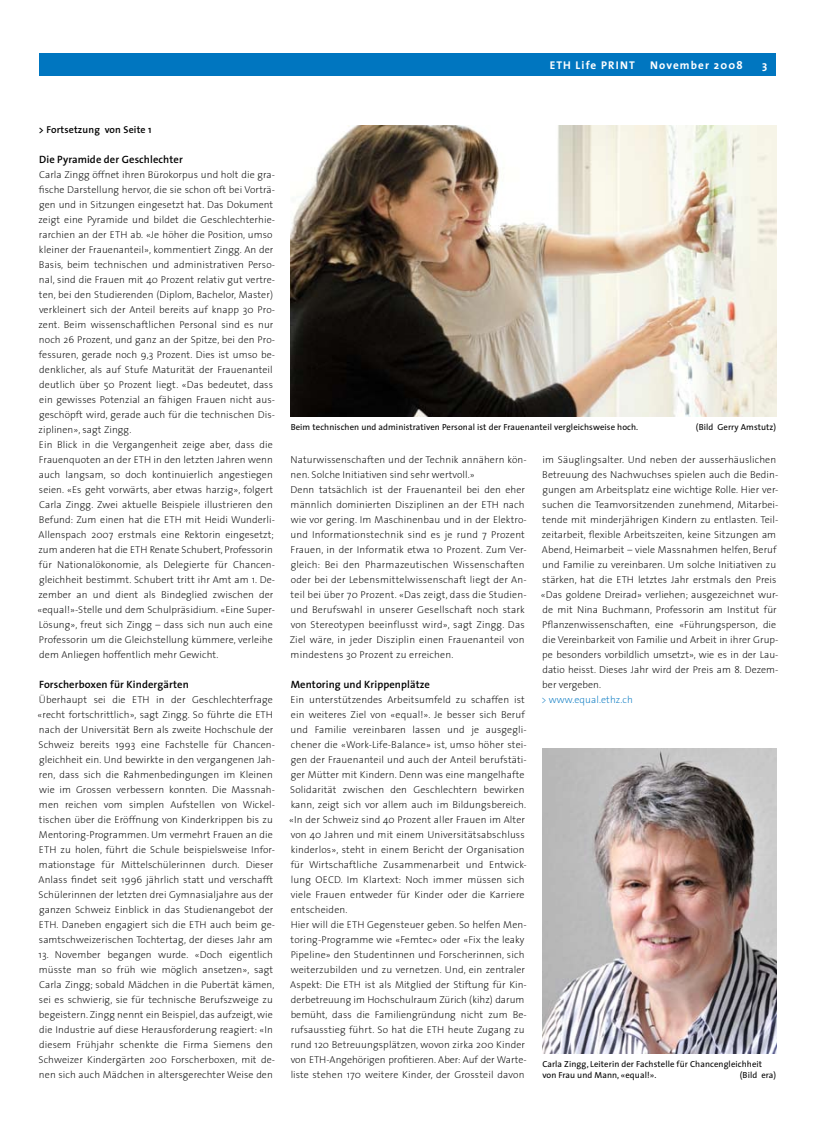
<style>
.page{position:relative;width:833px;height:1134px;background:#fff}
.page>*{position:absolute;margin:0;border:0;box-sizing:border-box;transform-origin:0 0}
.t1{font:700 11.25px "The Sans";letter-spacing:.1em;color:#fff}
.t2{font:600 10.62px "The Sans";letter-spacing:.01em;color:#000}
.t3{font:200 10px/15px "The Sans";letter-spacing:.01em;color:#000}
.t4{font:600 10px "The Sans";letter-spacing:.015em;color:#000}
.t5{font:200 10px "The Sans";letter-spacing:.01em;color:#0076c0}
.t6{font:8.75px/11.2px "The Sans";letter-spacing:.01em;color:#000}
</style>
<div class="page">
<div style="left:39px;top:53px;width:714px;height:23px;background:#0076c0"></div>
<div style="left:753px;top:53px;width:23px;height:23px;background:#0076c0"></div>
<img style="left:291px;top:125px;width:485px;height:291px">
<img style="left:542px;top:748px;width:234px;height:306px">
<p class="t1" style="left:550px;top:55px;width:87px">ETH Life PRINT</p>
<p class="t1" style="left:650px;top:55px;width:94px">November 2008</p>
<p class="t1" style="left:762px;top:55px;width:7px">3</p>
<p class="t4" style="left:39px;top:121px;width:114px">&gt; Fortsetzung von Seite 1</p>
<p class="t2" style="left:39px;top:150px;width:145px">Die Pyramide der Geschlechter</p>
<p class="t3" style="left:38px;top:167px;width:239px">Carla Zingg öffnet ihren Bürokorpus und holt die gra&shy;fische Darstellung hervor, die sie schon oft bei Vorträ&shy;gen und in Sitzungen eingesetzt hat. Das Dokument zeigt eine Pyramide und bildet die Geschlechterhie&shy;rarchien an der ETH ab. «Je höher die Position, umso kleiner der Frauenanteil», kommentiert Zingg. An der Basis, beim technischen und administrativen Perso&shy;nal, sind die Frauen mit 40 Prozent relativ gut vertre&shy;ten, bei den Studierenden (Diplom, Bachelor, Master) verkleinert sich der Anteil bereits auf knapp 30 Pro&shy;zent. Beim wissenschaftlichen Personal sind es nur noch 26 Prozent, und ganz an der Spitze, bei den Pro&shy;fessuren, gerade noch 9,3 Prozent. Dies ist umso be&shy;denklicher, als auf Stufe Maturität der Frauenanteil deutlich über 50 Prozent liegt. «Das bedeutet, dass ein gewisses Potenzial an fähigen Frauen nicht aus&shy;geschöpft wird, gerade auch für die technischen Dis&shy;ziplinen», sagt Zingg.<br>Ein Blick in die Vergangenheit zeige aber, dass die Frauenquoten an der ETH in den letzten Jahren wenn auch langsam, so doch kontinuierlich angestiegen seien. «Es geht vorwärts, aber etwas harzig», folgert Carla Zingg. Zwei aktuelle Beispiele illustrieren den Befund: Zum einen hat die ETH mit Heidi Wunderli-Allenspach 2007 erstmals eine Rektorin eingesetzt; zum anderen hat die ETH Renate Schubert, Professorin für Nationalökonomie, als Delegierte für Chancen&shy;gleichheit bestimmt. Schubert tritt ihr Amt am 1. De&shy;zember an und dient als Bindeglied zwischen der «equal!»-Stelle und dem Schulpräsidium. «Eine Super-Lösung», freut sich Zingg – dass sich nun auch eine Professorin um die Gleichstellung kümmere, verleihe dem Anliegen hoffentlich mehr Gewicht.</p>
<p class="t2" style="left:39px;top:675px;width:151px">Forscherboxen für Kindergärten</p>
<p class="t3" style="left:38px;top:692px;width:239px">Überhaupt sei die ETH in der Geschlechterfrage «recht fortschrittlich», sagt Zingg. So führte die ETH nach der Universität Bern als zweite Hochschule der Schweiz bereits 1993 eine Fachstelle für Chancen&shy;gleichheit ein. Und bewirkte in den vergangenen Jah&shy;ren, dass sich die Rahmenbedingungen im Kleinen wie im Grossen verbessern konnten. Die Massnah&shy;men reichen vom simplen Aufstellen von Wickel&shy;tischen über die Eröffnung von Kinderkrippen bis zu Mentoring-Programmen. Um vermehrt Frauen an die ETH zu holen, führt die Schule beispielsweise Infor&shy;mationstage für Mittelschülerinnen durch. Dieser Anlass findet seit 1996 jährlich statt und verschafft Schülerinnen der letzten drei Gymnasialjahre aus der ganzen Schweiz Einblick in das Studienangebot der ETH. Daneben engagiert sich die ETH auch beim ge&shy;samtschweizerischen Tochtertag, der dieses Jahr am</p>
<p class="t3" style="left:39px;top:947px;width:238px">13. November begangen wurde. «Doch eigentlich müsste man so früh wie möglich ansetzen», sagt Carla Zingg; sobald Mädchen in die Pubertät kämen, sei es schwierig, sie für technische Berufszweige zu begeistern. Zingg nennt ein Beispiel, das aufzeigt, wie die Industrie auf diese Herausforderung reagiert: «In diesem Frühjahr schenkte die Firma Siemens den Schweizer Kindergärten 200 Forscherboxen, mit de&shy;nen sich auch Mädchen in altersgerechter Weise den</p>
<p class="t6" style="left:291px;top:421px;width:349px">Beim technischen und administrativen Personal ist der Frauenanteil vergleichsweise hoch.</p>
<p class="t6" style="left:696px;top:421px;width:82px">(Bild Gerry Amstutz)</p>
<p class="t3" style="left:290px;top:452px;width:238px">Naturwissenschaften und der Technik annähern kön&shy;nen. Solche Initiativen sind sehr wertvoll.»<br>Denn tatsächlich ist der Frauenanteil bei den eher männlich dominierten Disziplinen an der ETH nach wie vor gering. Im Maschinenbau und in der Elektro&shy;und Informationstechnik sind es je rund 7 Prozent Frauen, in der Informatik etwa 10 Prozent. Zum Ver&shy;gleich: Bei den Pharmazeutischen Wissenschaften oder bei der Lebensmittelwissenschaft liegt der An&shy;teil bei über 70 Prozent. «Das zeigt, dass die Studien&shy;und Berufswahl in unserer Gesellschaft noch stark von Stereotypen beeinflusst wird», sagt Zingg. Das Ziel wäre, in jeder Disziplin einen Frauenanteil von mindestens 30 Prozent zu erreichen.</p>
<p class="t2" style="left:291px;top:675px;width:141px">Mentoring und Krippenplätze</p>
<p class="t3" style="left:289px;top:692px;width:239px">Ein unterstützendes Arbeitsumfeld zu schaffen ist ein weiteres Ziel von «equal!». Je besser sich Beruf und Familie vereinbaren lassen und je ausgegli&shy;chener die «Work-Life-Balance» ist, umso höher stei&shy;gen der Frauenanteil und auch der Anteil berufstäti&shy;ger Mütter mit Kindern. Denn was eine mangelhafte Solidarität zwischen den Geschlechtern bewirken kann, zeigt sich vor allem auch im Bildungsbereich. «In der Schweiz sind 40 Prozent aller Frauen im Alter von 40 Jahren und mit einem Universitätsabschluss kinderlos», steht in einem Bericht der Organisation für Wirtschaftliche Zusammenarbeit und Entwick&shy;lung OECD. Im Klartext: Noch immer müssen sich viele Frauen entweder für Kinder oder die Karriere entscheiden.<br>Hier will die ETH Gegensteuer geben. So helfen Men&shy;toring-Programme wie «Femtec» oder «Fix the leaky Pipeline» den Studentinnen und Forscherinnen, sich weiterzubilden und zu vernetzen. Und, ein zentraler Aspekt: Die ETH ist als Mitglied der Stiftung für Kin&shy;derbetreuung im Hochschulraum Zürich (kihz) darum bemüht, dass die Familiengründung nicht zum Be&shy;rufsausstieg führt. So hat die ETH heute Zugang zu rund 120 Betreuungsplätzen, wovon zirka 200 Kinder von ETH-Angehörigen profitieren. Aber: Auf der Warte&shy;liste stehen 170 weitere Kinder, der Grossteil davon</p>
<p class="t3" style="left:541px;top:452px;width:239px">im Säuglingsalter. Und neben der ausserhäuslichen Betreuung des Nachwuchses spielen auch die Bedin&shy;gungen am Arbeitsplatz eine wichtige Rolle. Hier ver&shy;suchen die Teamvorsitzenden zunehmend, Mitarbei&shy;tende mit minderjährigen Kindern zu entlasten. Teil&shy;zeitarbeit, flexible Arbeitszeiten, keine Sitzungen am Abend, Heimarbeit – viele Massnahmen helfen, Beruf und Familie zu vereinbaren. Um solche Initiativen zu stärken, hat die ETH letztes Jahr erstmals den Preis «Das goldene Dreirad» verliehen; ausgezeichnet wur&shy;de mit Nina Buchmann, Professorin am Institut für Pflanzenwissenschaften, eine «Führungsperson, die die Vereinbarkeit von Familie und Arbeit in ihrer Grup&shy;pe besonders vorbildlich umsetzt», wie es in der Lau&shy;datio heisst. Dieses Jahr wird der Preis am 8. Dezem&shy;ber vergeben.</p>
<p class="t5" style="left:541px;top:691px;width:93px">&gt; www.equal.ethz.ch</p>
<p class="t6" style="left:542px;top:1058px;width:221px">Carla Zingg, Leiterin der Fachstelle für Chancengleichheit von Frau und Mann, «equal!».</p>
<p class="t6" style="left:740px;top:1069px;width:38px">(Bild era)</p>
</div>
